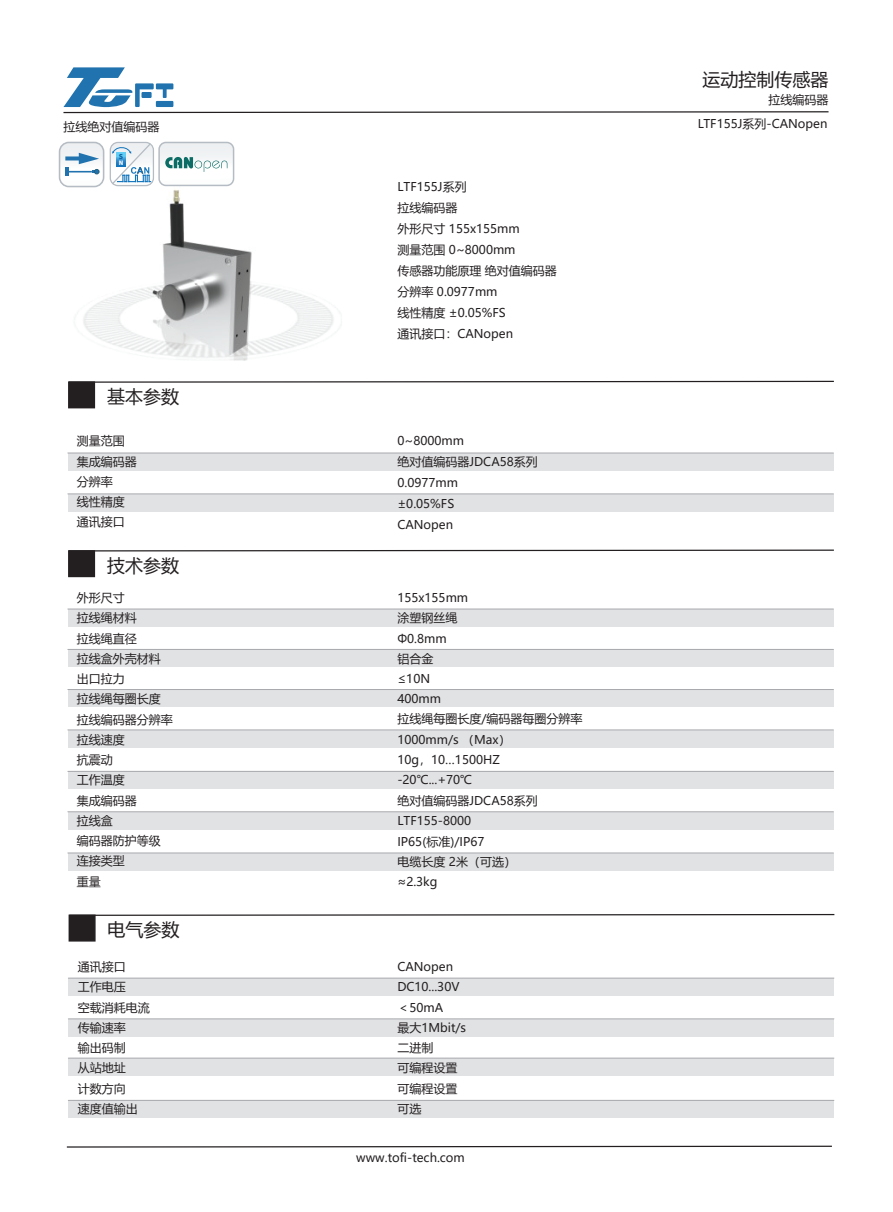
<style>
.page{position:relative;width:893px;height:1212px;background:#fff}
.page>*{position:absolute;margin:0;border:0;box-sizing:border-box;transform-origin:0 0}
.t1{font:18px "Microsoft Ya Hei";color:#231f20}
.t2{font:12px/20.2px "Microsoft Ya Hei";color:#231f20}
.t3{font:800 6.75px "Source Han Sans CN";color:#0e63a0}
.t4{font:800 6px "Source Han Sans CN";color:#fff}
</style>
<div class="page">
<svg style="left:63px;top:67px;width:766px;height:47px"></svg>
<svg style="left:66px;top:1145px;width:766px;height:3px"></svg>
<svg style="left:95px;top:549px;width:739px;height:3px"></svg>
<div style="left:68px;top:550px;width:27px;height:27px;background:#231f20"></div>
<svg style="left:95px;top:380px;width:739px;height:3px"></svg>
<div style="left:68px;top:381px;width:27px;height:27px;background:#231f20;border:2px solid #231f20"></div>
<div style="left:68px;top:609px;width:765px;height:18px;background:#e1e2e4"></div>
<hr style="left:68px;top:609px;width:765px;height:1px;background:#a8a9ad">
<div style="left:68px;top:453px;width:765px;height:18px;background:#e1e2e4"></div>
<hr style="left:68px;top:453px;width:765px;height:1px;background:#a8a9ad">
<div style="left:68px;top:494px;width:765px;height:18px;background:#e1e2e4"></div>
<hr style="left:68px;top:493px;width:765px;height:1px;background:#a8a9ad">
<div style="left:68px;top:649px;width:765px;height:18px;background:#e1e2e4"></div>
<hr style="left:68px;top:649px;width:765px;height:1px;background:#a8a9ad">
<div style="left:68px;top:689px;width:765px;height:18px;background:#e1e2e4"></div>
<hr style="left:68px;top:689px;width:765px;height:1px;background:#a8a9ad">
<div style="left:68px;top:730px;width:765px;height:18px;background:#e1e2e4"></div>
<hr style="left:68px;top:729px;width:765px;height:1px;background:#a8a9ad">
<div style="left:68px;top:771px;width:765px;height:18px;background:#e1e2e4"></div>
<hr style="left:68px;top:771px;width:765px;height:1px;background:#a8a9ad">
<div style="left:68px;top:812px;width:765px;height:17px;background:#e1e2e4"></div>
<hr style="left:68px;top:811px;width:765px;height:1px;background:#a8a9ad">
<div style="left:68px;top:853px;width:765px;height:18px;background:#e1e2e4"></div>
<hr style="left:68px;top:853px;width:765px;height:1px;background:#a8a9ad">
<div style="left:68px;top:978px;width:766px;height:18px;background:#e1e2e4"></div>
<hr style="left:68px;top:978px;width:766px;height:1px;background:#a8a9ad">
<div style="left:68px;top:1019px;width:766px;height:17px;background:#e1e2e4"></div>
<hr style="left:68px;top:1018px;width:766px;height:1px;background:#a8a9ad">
<div style="left:68px;top:1058px;width:766px;height:18px;background:#e1e2e4"></div>
<hr style="left:68px;top:1058px;width:766px;height:1px;background:#a8a9ad">
<div style="left:68px;top:1100px;width:766px;height:18px;background:#e1e2e4"></div>
<hr style="left:68px;top:1100px;width:766px;height:1px;background:#a8a9ad">
<svg style="left:68px;top:913px;width:767px;height:3px"></svg>
<div style="left:69px;top:914px;width:27px;height:27px;background:#231f20;border:2px solid #231f20"></div>
<img style="left:72px;top:187px;width:264px;height:174px">
<svg style="left:60px;top:142px;width:44px;height:45px"></svg>
<svg style="left:110px;top:141px;width:125px;height:46px"></svg>
<h1 class="t1" style="left:702px;top:67px;width:127px">运动控制传感器</h1>
<p class="t2" style="left:768px;top:89px;width:61px">拉线编码器</p>
<p class="t2" style="left:63px;top:116px;width:97px">拉线绝对值编码器</p>
<p class="t2" style="left:698px;top:113px;width:131px">LTF155J系列-CANopen</p>
<p class="t3" style="left:119px;top:152px;width:6px">S</p>
<p class="t4" style="left:119px;top:160px;width:6px">N</p>
<h1 class="t1" style="left:107px;top:384px;width:73px">基本参数</h1>
<p class="t2" style="left:397px;top:176px;width:161px;line-height:21px">LTF155J系列<br>拉线编码器<br>外形尺寸 155x155mm<br>测量范围 0~8000mm<br>传感器功能原理 绝对值编码器分辨率 0.0977mm<br>线性精度 ±0.05%FS<br>通讯接口：CANopen</p>
<p class="t2" style="left:77px;top:430px;width:62px">测量范围集成编码器分辨率<br>线性精度通讯接口</p>
<p class="t2" style="left:397px;top:430px;width:142px;line-height:21px">0~8000mm<br>绝对值编码器JDCA58系列<br>0.0977mm<br>±0.05%FS<br>CANopen</p>
<h1 class="t1" style="left:107px;top:553px;width:73px">技术参数</h1>
<p class="t2" style="left:77px;top:587px;width:98px">外形尺寸<br>拉线绳材料<br>拉线绳直径<br>拉线盒外壳材料出口拉力<br>拉线绳每圈长度拉线编码器分辨率拉线速度<br>抗震动<br>工作温度<br>集成编码器<br>拉线盒<br>编码器防护等级连接类型<br>重量</p>
<p class="t2" style="left:397px;top:587px;width:187px">155x155mm<br>涂塑钢丝绳<br>Φ0.8mm<br>铝合金<br>≤10N<br>400mm<br>拉线绳每圈长度/编码器每圈分辨率<br>1000mm/s （Max）<br>10g，10…1500HZ<br>-20℃...+70℃<br>绝对值编码器JDCA58系列<br>LTF155-8000<br>IP65(标准)/IP67<br>电缆长度 2米（可选）<br>≈2.3kg</p>
<h1 class="t1" style="left:108px;top:917px;width:73px">电气参数</h1>
<p class="t2" style="left:78px;top:956px;width:73px">通讯接口<br>工作电压<br>空载消耗电流传输速率<br>输出码制<br>从站地址<br>计数方向<br>速度值输出</p>
<p class="t2" style="left:397px;top:956px;width:70px">CANopen<br>DC10...30V＜50mA<br>最大1Mbit/s二进制<br>可编程设置可编程设置可选</p>
<p class="t2" style="left:356px;top:1147px;width:110px">www.tofi-tech.com</p>
</div>
